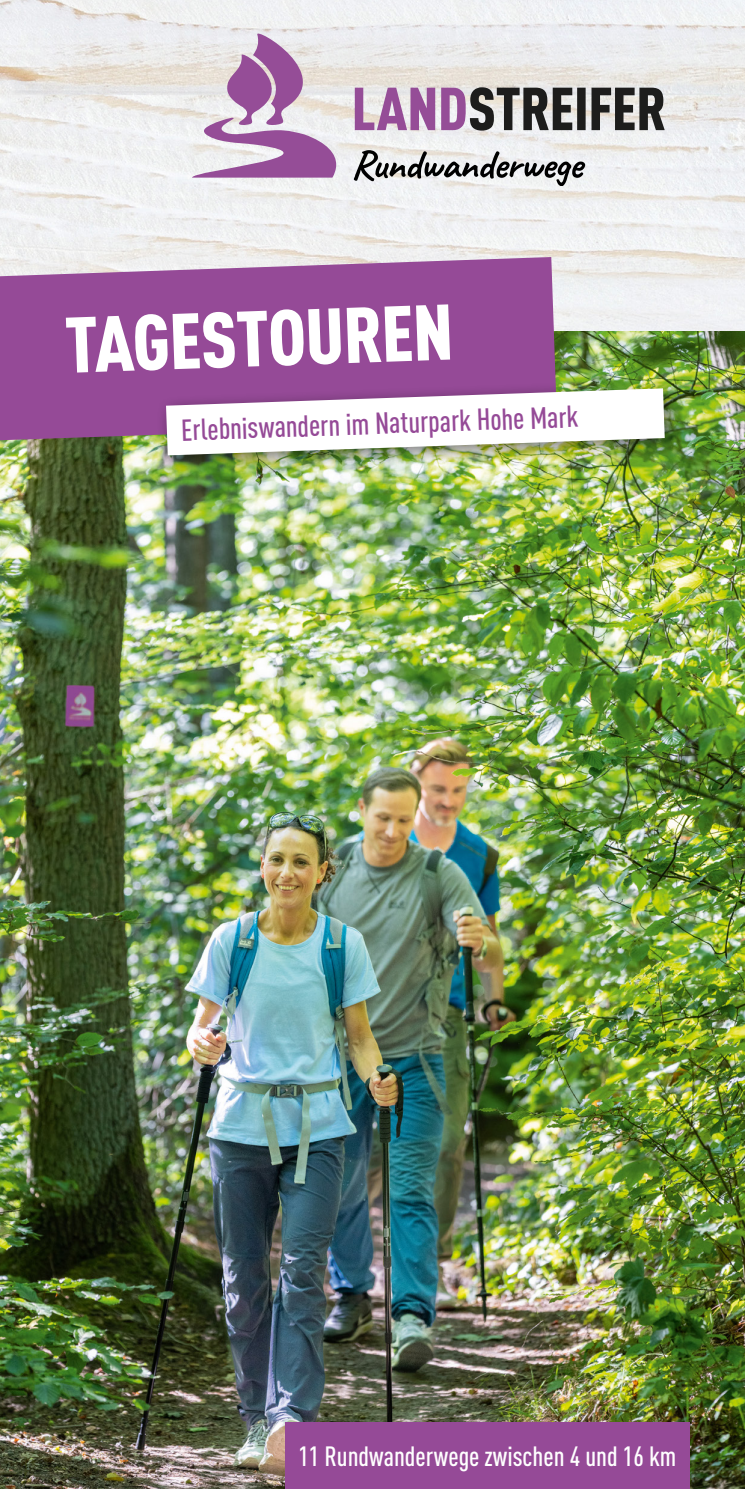
<style>
.page{position:relative;width:745px;height:1489px;background:#fff}
.page>*{position:absolute;margin:0;border:0;box-sizing:border-box;transform-origin:0 0}
.t1{font:900 77.5px "DIN Cond";color:#fff}
.t2{font:500 30px "DIN Cond";color:#954a97}
.t3{font:500 27.5px "DIN Cond";color:#fff}
</style>
<div class="page">
<img style="left:0;top:0;width:744px;height:331px">
<img style="left:0;top:331px;width:744px;height:1157px">
<svg style="left:0;top:257px;width:556px;height:183px;background:#9b569c"></svg>
<svg style="left:192px;top:28px;width:151px;height:150px"></svg>
<svg style="left:354px;top:87px;width:310px;height:44px;background:#91828f"></svg>
<svg style="left:353px;top:150px;width:231px;height:35px"></svg>
<div style="left:285px;top:1421px;width:404px;height:67px;background:#954a97"></div>
<div style="left:156px;top:378px;width:528px;height:97px;background:#000;opacity:.5"></div>
<svg style="left:166px;top:388px;width:498px;height:67px"></svg>
<h1 class="t1" style="left:63px;top:297px;width:389px;rotate:-2deg">TAGESTOUREN</h1>
<p class="t2" style="left:180px;top:412px;width:399px;rotate:-2deg">Erlebniswandern im Naturpark Hohe Mark</p>
<p class="t3" style="left:298px;top:1439px;width:379px">11 Rundwanderwege zwischen 4 und 16 km</p>
</div>
